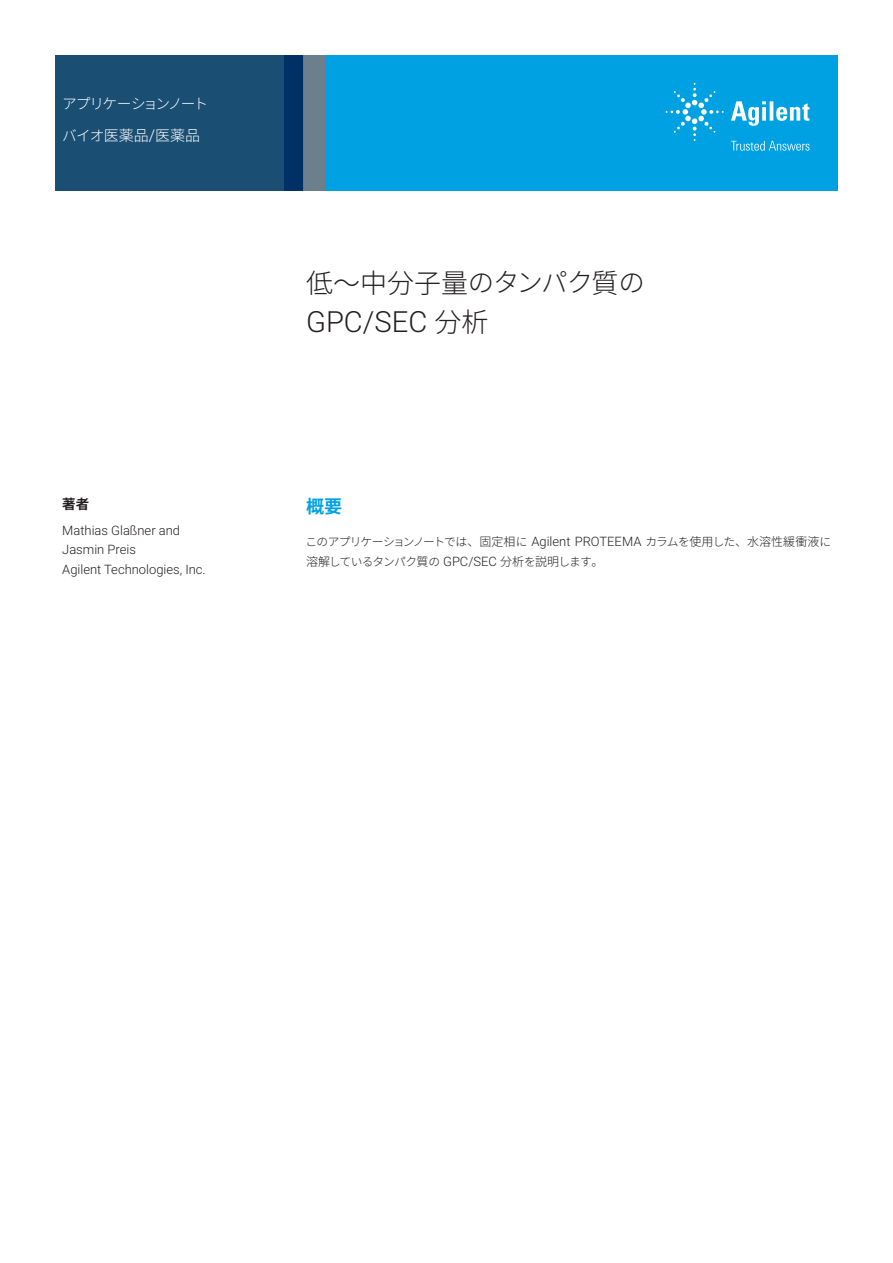
<style>
.page{position:relative;width:893px;height:1263px;background:#fff}
.page>*{position:absolute;margin:0;border:0;box-sizing:border-box;transform-origin:0 0}
.t1{font:300 29.1px "Roboto";color:#231f20}
.t2{font:300 27px "Noto Sans CJ Kjp";color:#231f20}
.Header_1{font:700 18px "Noto Sans CJ Kjp";color:#00a1e3}
.Area_Identifier{font:300 15px "Noto Sans CJ Kjp";color:#fff}
.Doctype{font:300 14.7px "Noto Sans CJ Kjp";letter-spacing:-.115em;color:#fff}
.DATA_author_title{font:700 13.5px "Noto Sans CJ Kjp";color:#231f20}
.DATA_author_name___i{font:300 12.9px/19.5px "Roboto";color:#231f20}
.Text{font:300 11.7px/19.5px "Noto Sans CJ Kjp";letter-spacing:-.08em;color:#231f20}
.s1{font-size:14.7px}
.s2{font-family:"Roboto";font-size:16.2px}
.s3{font-size:26.4px}
.s4{font-family:"Noto Sans CJ Kjp";font-size:27px}
.s5{font-size:12px}
.s6{font-family:"Roboto";font-size:12.9px}
</style>
<div class="page">
<div style="left:284px;top:55px;width:554px;height:135px;background:#00a1e3"></div>
<svg style="left:55px;top:55px;width:249px;height:135px;background:#184b71"></svg>
<div style="left:304px;top:55px;width:21px;height:135px;background:#6b808c"></div>
<svg style="left:731px;top:101px;width:78px;height:25px"></svg>
<svg style="left:666px;top:83px;width:58px;height:58px"></svg>
<svg style="left:731px;top:141px;width:78px;height:10px"></svg>
<p class="Doctype" style="left:62px;top:95px;width:148px">アプリケーションノート</p>
<p class="Area_Identifier" style="left:62px;top:127px;width:140px"><span class="s1">バイオ</span>医薬品<span class="s2">/</span>医薬品</p>
<p class="DATA_author_title" style="left:62px;top:497px;width:28px">著者</p>
<p class="DATA_author_name___i" style="left:62px;top:520px;width:145px">Mathias Glaßner and<br>Jasmin Preis<br>Agilent Technologies, Inc.</p>
<p class="t2" style="left:306px;top:267px;width:340px">低～中分子量<span class="s3">のタンパク</span>質<span class="s3">の</span></p>
<p class="t1" style="left:306px;top:301px;width:184px">GPC/SEC <span class="s4">分析</span></p>
<p class="Header_1" style="left:306px;top:496px;width:37px">概要</p>
<p class="Text" style="left:305px;top:532px;width:527px">このアプリケーションノートでは<span class="s5">、固定相</span>に <span class="s6">Agilent PROTEEMA</span> カラムを<span class="s5">使用</span>した<span class="s5">、水溶性緩衝液</span>に<span class="s5">溶解</span>しているタンパク<span class="s5">質</span>の <span class="s6">GPC/SEC</span> <span class="s5">分析</span>を<span class="s5">説明</span>します<span class="s5">。</span></p>
</div>
